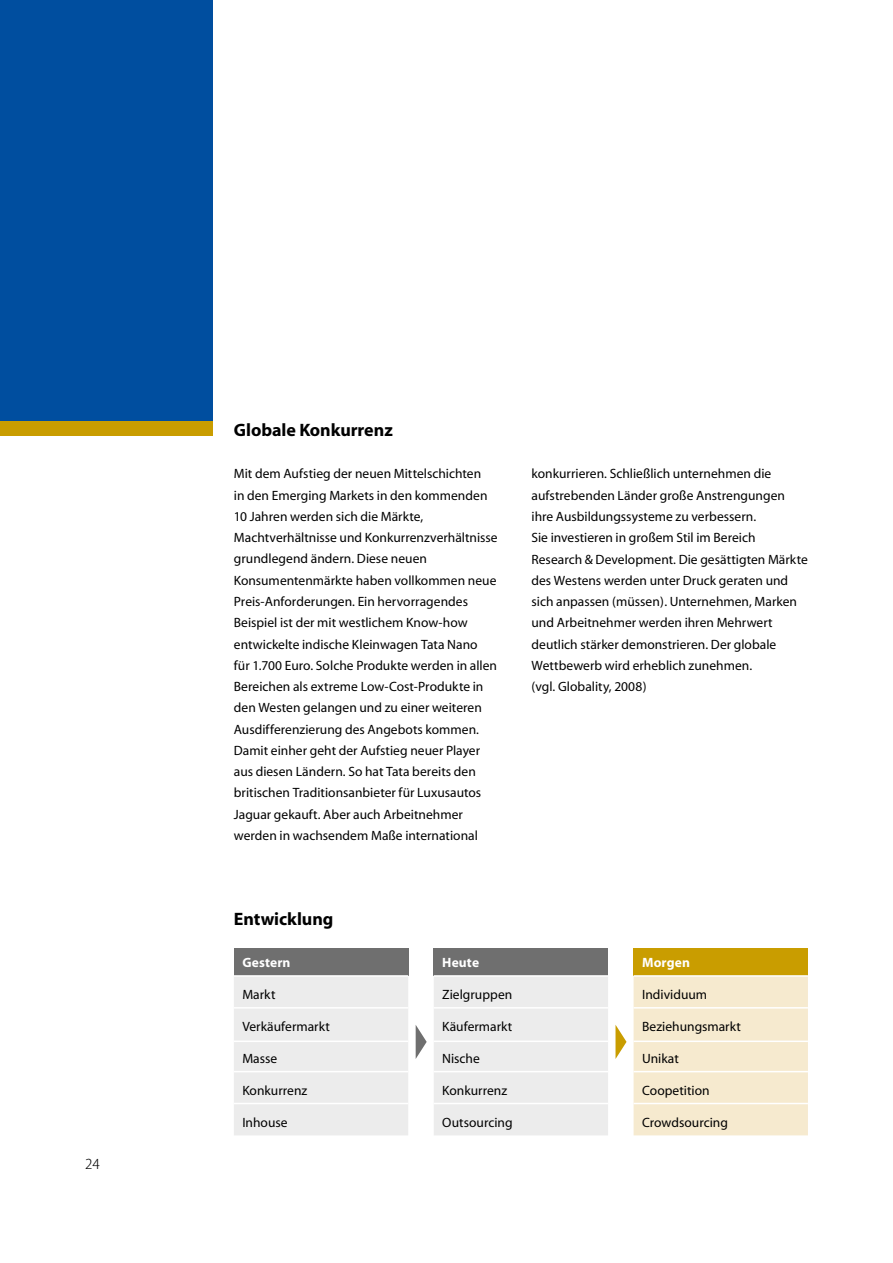
<style>
.page{position:relative;width:893px;height:1263px;background:#fff}
.page>*{position:absolute;margin:0;border:0;box-sizing:border-box;transform-origin:0 0}
.t1{font:700 18px "Myriad";letter-spacing:-.005em;color:#000}
.t2{font:13.5px/21.3px "Myriad";letter-spacing:.005em;color:#000}
.t3{font:700 13.5px "Myriad";letter-spacing:.01em;color:#fff}
.t4{font:300 13.5px "Koz Go Pro";color:#000}
</style>
<div class="page">
<div style="left:234px;top:948px;width:174px;height:28px;background:#6f6f6f"></div>
<div style="left:234px;top:977px;width:174px;height:158px;background:#ececec"></div>
<hr style="left:234px;top:975px;width:174px;height:2px;background:#fff">
<hr style="left:234px;top:1007px;width:174px;height:1px;background:#fff">
<hr style="left:234px;top:1040px;width:174px;height:2px;background:#fff">
<hr style="left:234px;top:1071px;width:174px;height:1px;background:#fff">
<hr style="left:234px;top:1103px;width:174px;height:1px;background:#fff">
<div style="left:434px;top:948px;width:174px;height:28px;background:#6f6f6f"></div>
<div style="left:434px;top:977px;width:174px;height:158px;background:#ececec"></div>
<hr style="left:434px;top:975px;width:174px;height:2px;background:#fff">
<hr style="left:434px;top:1007px;width:174px;height:1px;background:#fff">
<hr style="left:434px;top:1040px;width:174px;height:2px;background:#fff">
<hr style="left:434px;top:1071px;width:174px;height:1px;background:#fff">
<hr style="left:434px;top:1103px;width:174px;height:1px;background:#fff">
<div style="left:634px;top:948px;width:174px;height:28px;background:#c99d00"></div>
<div style="left:634px;top:977px;width:174px;height:158px;background:#f6eacf"></div>
<hr style="left:634px;top:975px;width:174px;height:2px;background:#fff">
<hr style="left:634px;top:1007px;width:174px;height:1px;background:#fff">
<hr style="left:634px;top:1040px;width:174px;height:2px;background:#fff">
<hr style="left:634px;top:1071px;width:174px;height:1px;background:#fff">
<hr style="left:634px;top:1103px;width:174px;height:1px;background:#fff">
<svg style="left:416px;top:1025px;width:11px;height:34px"></svg>
<svg style="left:615px;top:1025px;width:11px;height:34px"></svg>
<div style="left:0;top:0;width:213px;height:429px;background:#004e9f"></div>
<div style="left:0;top:421px;width:213px;height:15px;background:#c99d00"></div>
<p class="t4" style="left:85px;top:1156px;width:16px">24</p>
<h1 class="t1" style="left:234px;top:421px;width:160px">Globale Konkurrenz</h1>
<p class="t2" style="left:234px;top:464px;width:265px">Mit dem Aufstieg der neuen Mittelschichten<br>in den Emerging Markets in den kommenden 10 Jahren werden sich die Märkte, Machtverhältnisse und Konkurrenzverhältnisse grundlegend ändern. Diese neuen Konsumentenmärkte haben vollkommen neue Preis-Anforderungen. Ein hervorragendes Beispiel ist der mit westlichem Know-how entwickelte indische Kleinwagen Tata Nano<br>für 1.700 Euro. Solche Produkte werden in allen Bereichen als extreme Low-Cost-Produkte in den Westen gelangen und zu einer weiteren Ausdifferenzierung des Angebots kommen.<br>Damit einher geht der Aufstieg neuer Player aus diesen Ländern. So hat Tata bereits den britischen Traditionsanbieter für Luxusautos Jaguar gekauft. Aber auch Arbeitnehmer werden in wachsendem Maße international</p>
<p class="t2" style="left:531px;top:464px;width:278px">konkurrieren. Schließlich unternehmen die aufstrebenden Länder große Anstrengungen ihre Ausbildungssysteme zu verbessern.<br>Sie investieren in großem Stil im Bereich Research &amp; Development. Die gesättigten Märkte des Westens werden unter Druck geraten und sich anpassen (müssen). Unternehmen, Marken und Arbeitnehmer werden ihren Mehrwert deutlich stärker demonstrieren. Der globale Wettbewerb wird erheblich zunehmen.<br>(vgl. Globality, 2008)</p>
<h1 class="t1" style="left:234px;top:909px;width:101px">Entwicklung</h1>
<p class="t3" style="left:242px;top:956px;width:50px">Gestern</p>
<p class="t2" style="left:242px;top:985px;width:35px">Markt</p>
<p class="t2" style="left:242px;top:1017px;width:89px">Verkäufermarkt</p>
<p class="t2" style="left:242px;top:1048px;width:36px">Masse</p>
<p class="t2" style="left:242px;top:1080px;width:67px">Konkurrenz</p>
<p class="t2" style="left:242px;top:1112px;width:47px">Inhouse</p>
<p class="t3" style="left:442px;top:956px;width:38px">Heute</p>
<p class="t2" style="left:442px;top:985px;width:72px">Zielgruppen</p>
<p class="t2" style="left:442px;top:1017px;width:72px">Käufermarkt</p>
<p class="t2" style="left:442px;top:1048px;width:39px">Nische</p>
<p class="t2" style="left:442px;top:1080px;width:67px">Konkurrenz</p>
<p class="t2" style="left:442px;top:1112px;width:72px">Outsourcing</p>
<p class="t3" style="left:642px;top:956px;width:49px">Morgen</p>
<p class="t2" style="left:642px;top:985px;width:67px">Individuum</p>
<p class="t2" style="left:642px;top:1017px;width:100px">Beziehungsmarkt</p>
<p class="t2" style="left:642px;top:1048px;width:38px">Unikat</p>
<p class="t2" style="left:642px;top:1080px;width:69px">Coopetition</p>
<p class="t2" style="left:642px;top:1112px;width:87px">Crowdsourcing</p>
</div>
